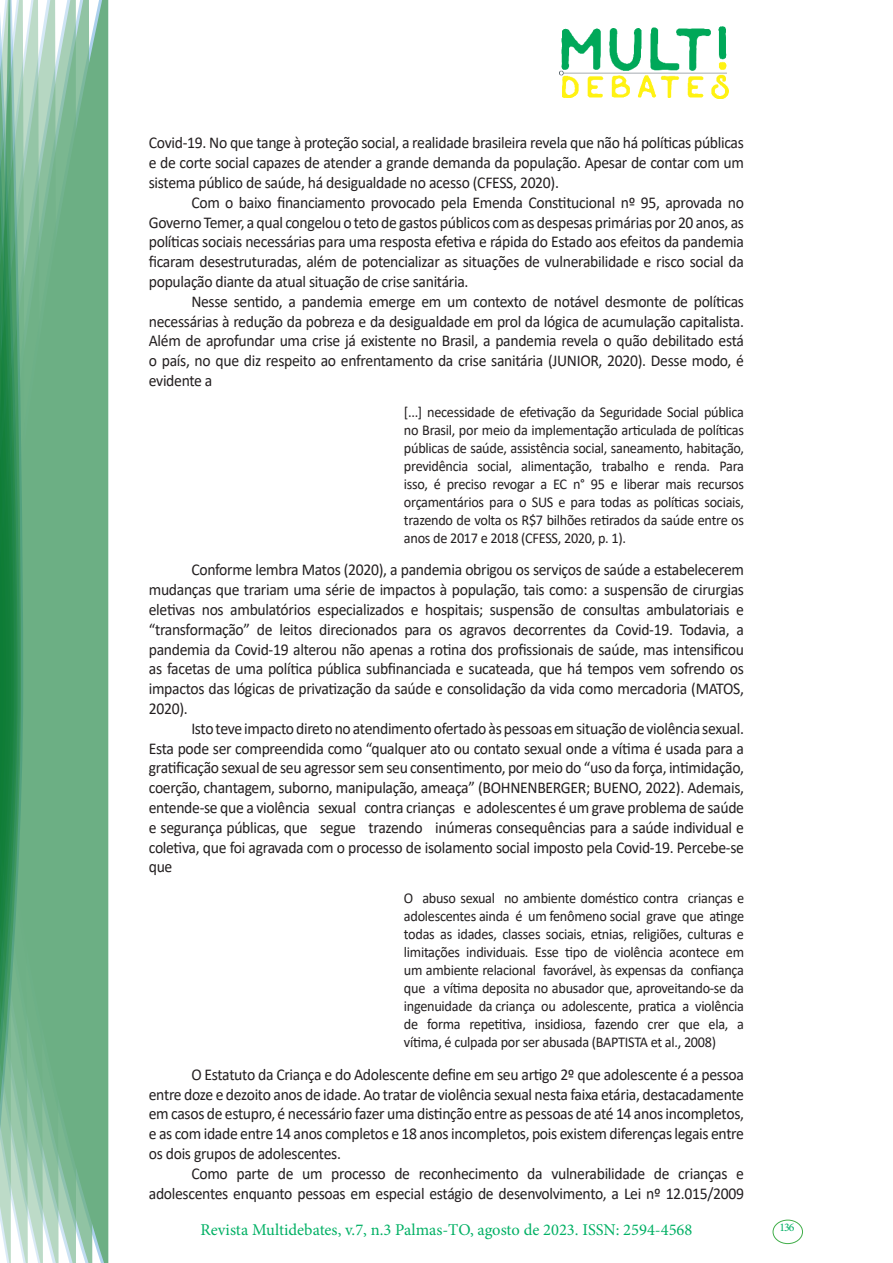
<style>
.page{position:relative;width:893px;height:1263px;background:#fff}
.page>*{position:absolute;margin:0;border:0;box-sizing:border-box;transform-origin:0 0}
.texto{font:16.5px/19.8px "Calibri";letter-spacing:-.02em;color:#231f20;text-align:justify;scale:.95 1}
.t1{font:16.5px "Minion Pro";color:#00b064}
.citacao{font:15px/18px "Calibri";letter-spacing:-.02em;color:#231f20;text-align:justify;scale:.95 1}
.t2{font:11.7px "Minion Pro";color:#00b064}
</style>
<div class="page">
<img style="left:559px;top:26px;width:169px;height:72px">
<div style="left:95px;top:0;width:14px;height:1263px;background:#6caf84"></div>
<svg style="left:79px;top:0;width:16px;height:1263px;background:#71b289"></svg>
<svg style="left:62px;top:0;width:17px;height:1263px;background:#75b48c"></svg>
<svg style="left:45px;top:0;width:17px;height:1263px;background:#7cb792"></svg>
<svg style="left:30px;top:0;width:15px;height:1263px;background:#80ba96"></svg>
<svg style="left:0;top:0;width:30px;height:1263px;background:#61a97f"></svg>
<div style="left:772px;top:1219px;width:31px;height:25px;border:1px solid #40ae49;border-radius:50%"></div>
<p class="texto" style="left:149px;top:133px;width:628px">Covid-19. No que tange à proteção social, a realidade brasileira revela que não há políticas públicas e de corte social capazes de atender a grande demanda da população. Apesar de contar com um sistema público de saúde, há desigualdade no acesso (CFESS, 2020).</p>
<p class="texto" style="left:149px;top:192px;width:628px;text-indent:43px">Com o baixo financiamento provocado pela Emenda Constitucional nº 95, aprovada no Governo Temer, a qual congelou o teto de gastos públicos com as despesas primárias por 20 anos, as políticas sociais necessárias para uma resposta efetiva e rápida do Estado aos efeitos da pandemia ficaram desestruturadas, além de potencializar as situações de vulnerabilidade e risco social da população diante da atual situação de crise sanitária.</p>
<p class="texto" style="left:149px;top:291px;width:628px;text-indent:43px">Nesse sentido, a pandemia emerge em um contexto de notável desmonte de políticas necessárias à redução da pobreza e da desigualdade em prol da lógica de acumulação capitalista.<br>Além de aprofundar uma crise já existente no Brasil, a pandemia revela o quão debilitado está o país, no que diz respeito ao enfrentamento da crise sanitária (JUNIOR, 2020). Desse modo, é evidente a</p>
<p class="citacao" style="left:404px;top:402px;width:360px">[...] necessidade de efetivação da Seguridade Social pública no Brasil, por meio da implementação articulada de políticas públicas de saúde, assistência social, saneamento, habitação, previdência social, alimentação, trabalho e renda. Para isso, é preciso revogar a EC n° 95 e liberar mais recursos orçamentários para o SUS e para todas as políticas sociais, trazendo de volta os R$7 bilhões retirados da saúde entre os anos de 2017 e 2018 (CFESS, 2020, p. 1).</p>
<p class="texto" style="left:149px;top:560px;width:628px;text-indent:43px">Conforme lembra Matos (2020), a pandemia obrigou os serviços de saúde a estabelecerem mudanças que trariam uma série de impactos à população, tais como: a suspensão de cirurgias eletivas nos ambulatórios especializados e hospitais; suspensão de consultas ambulatoriais e “transformação” de leitos direcionados para os agravos decorrentes da Covid-19. Todavia, a pandemia da Covid-19 alterou não apenas a rotina dos profissionais de saúde, mas intensificou as facetas de uma política pública subfinanciada e sucateada, que há tempos vem sofrendo os impactos das lógicas de privatização da saúde e consolidação da vida como mercadoria (MATOS, 2020).</p>
<p class="texto" style="left:149px;top:718px;width:628px;text-indent:43px">Isto teve impacto direto no atendimento ofertado às pessoas em situação de violência sexual.<br>Esta pode ser compreendida como “qualquer ato ou contato sexual onde a vítima é usada para a gratificação sexual de seu agressor sem seu consentimento, por meio do “uso da força, intimidação, coerção, chantagem, suborno, manipulação, ameaça” (BOHNENBERGER; BUENO, 2022). Ademais, entende-se que a violência sexual contra crianças e adolescentes é um grave problema de saúde e segurança públicas, que segue trazendo inúmeras consequências para a saúde individual e coletiva, que foi agravada com o processo de isolamento social imposto pela Covid-19. Percebe-se que</p>
<p class="citacao" style="left:404px;top:889px;width:360px">O abuso sexual no ambiente doméstico contra crianças e adolescentes ainda é um fenômeno social grave que atinge todas as idades, classes sociais, etnias, religiões, culturas e limitações individuais. Esse tipo de violência acontece em um ambiente relacional favorável, às expensas da confiança que a vítima deposita no abusador que, aproveitando-se da ingenuidade da criança ou adolescente, pratica a violência de forma repetitiva, insidiosa, fazendo crer que ela, a vítima, é culpada por ser abusada (BAPTISTA et al., 2008)</p>
<p class="texto" style="left:149px;top:1064px;width:628px;text-indent:43px">O Estatuto da Criança e do Adolescente define em seu artigo 2º que adolescente é a pessoa entre doze e dezoito anos de idade. Ao tratar de violência sexual nesta faixa etária, destacadamente em casos de estupro, é necessário fazer uma distinção entre as pessoas de até 14 anos incompletos, e as com idade entre 14 anos completos e 18 anos incompletos, pois existem diferenças legais entre os dois grupos de adolescentes.</p>
<p class="texto" style="left:149px;top:1163px;width:628px;text-align:right">Como parte de um processo de reconhecimento da vulnerabilidade de crianças e adolescentes enquanto pessoas em especial estágio de desenvolvimento, a Lei nº 12.015/2009</p>
<p class="t1" style="left:200px;top:1218px;width:493px">Revista Multidebates, v.7, n.3 Palmas-TO, agosto de 2023. ISSN: 2594-4568</p>
<p class="t2" style="left:779px;top:1219px;width:16px">136</p>
</div>
